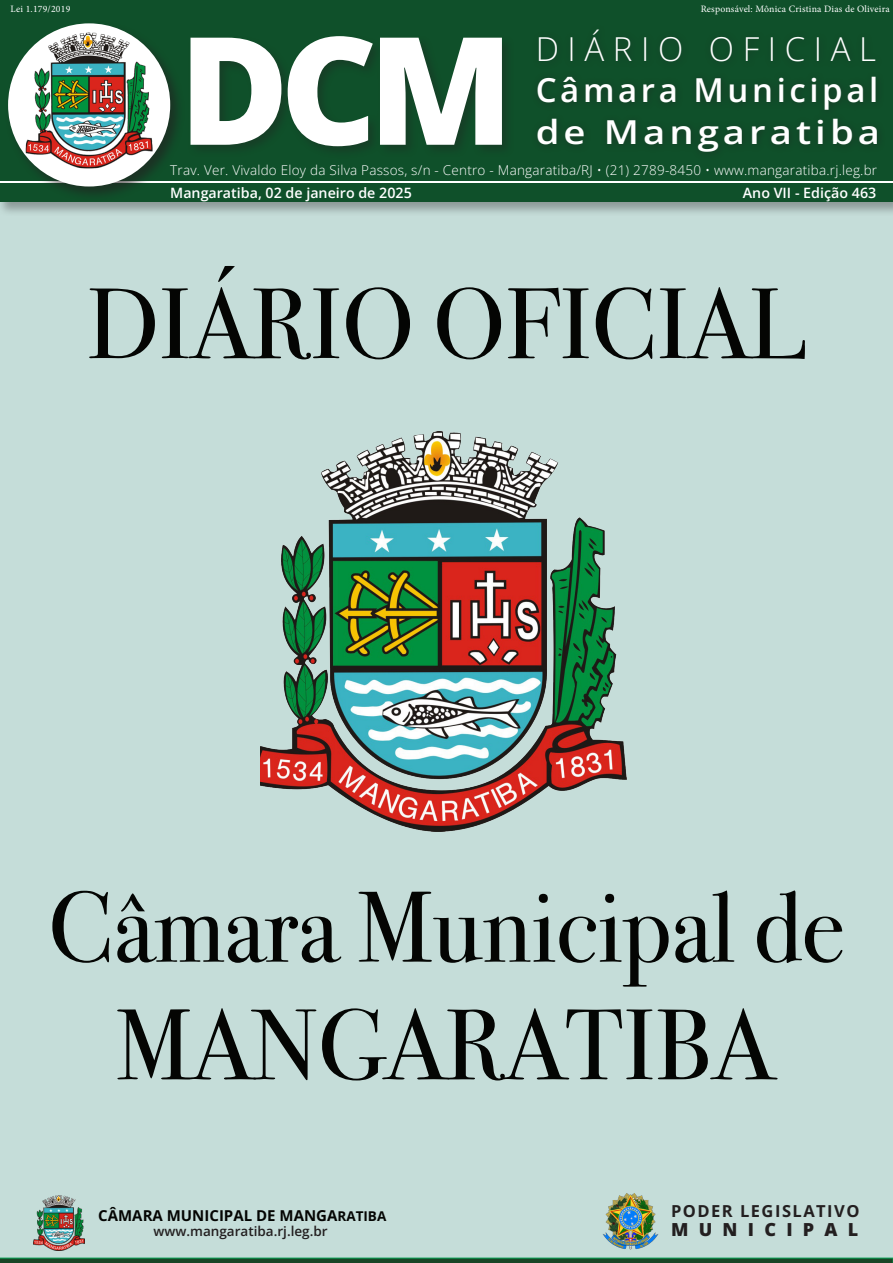
<style>
.page{position:relative;width:893px;height:1263px;background:#fff}
.page>*{position:absolute;margin:0;border:0;box-sizing:border-box;transform-origin:0 0}
.t1{font:800 150px "Open Sans";color:#fff}
.t2{font:100.5px/117.8px "Bodoni Svty Two ITCTT";color:#040503;text-align:center}
.t3{font:600 33px/42px "Open Sans";letter-spacing:.11em;color:#fff}
.t4{font:300 33px "Open Sans";letter-spacing:.26em;color:#fff}
.t5{font:800 18px "Open Sans";letter-spacing:.57em;color:#231f20}
.t6{font:700 16.5px "Open Sans";letter-spacing:.09em;color:#231f20}
.t7{font:700 15px "Open Sans";color:#040503}
.t8{font:600 14.25px "Open Sans";color:#fff}
.t9{font:300 13.5px "Open Sans";letter-spacing:.015em;color:#fff}
.t10{font:600 13.5px "Open Sans";color:#231f20}
.t11{font:9.75px "Minion Pro";letter-spacing:.02em;color:#fff}
.s1{font-size:13.5px}
</style>
<div class="page">
<div style="left:0;top:217px;width:893px;height:1041px;background:#c5ddd9"></div>
<svg style="left:0;top:1258px;width:893px;height:5px;background:#17502c"></svg>
<img style="left:34px;top:1196px;width:50px;height:55px">
<img style="left:592px;top:1189px;width:77px;height:63px">
<img style="left:260px;top:432px;width:366px;height:399px">
<div style="left:0;top:182px;width:893px;height:35px;background:#231f20;opacity:.35"></div>
<div style="left:0;top:184px;width:893px;height:18px;background:#0f502a"></div>
<div style="left:0;top:0;width:893px;height:181px;background:#0f502a"></div>
<div style="left:5px;top:20px;width:180px;height:181px;background:#231f20;opacity:.6"></div>
<div style="left:8px;top:23px;width:162px;height:163px;background:#fff;border-radius:50%"></div>
<img style="left:26px;top:33px;width:127px;height:135px">
<div style="left:187px;top:33px;width:328px;height:126px;background:#134527"></div>
<p class="t11" style="left:11px;top:2px;width:61px">Lei 1.179/2019</p>
<p class="t11" style="left:701px;top:3px;width:191px">Responsável: Mônica Cristina Dias de Oliveira</p>
<h1 class="t1" style="left:179px;top:-12px;width:336px">DCM</h1>
<h3 class="t4" style="left:536px;top:27px;width:342px">DIÁRIO OFICIAL</h3>
<h3 class="t3" style="left:536px;top:68px;width:346px">Câmara Municipal de Mangaratiba</h3>
<p class="t9" style="left:170px;top:161px;width:708px">Trav. Ver. Vivaldo Eloy da Silva Passos, s/n - Centro - Mangaratiba/RJ • (21) 2789-8450 • www.mangaratiba.rj.leg.br</p>
<p class="t8" style="left:170px;top:183px;width:243px">Mangaratiba, 02 de janeiro de 2025</p>
<p class="t8" style="left:743px;top:183px;width:135px">Ano VII - Edição 463</p>
<h2 class="t2" style="left:87px;top:255px;width:720px">DIÁRIO OFICIAL</h2>
<h2 class="t2" style="left:48px;top:858px;width:798px">Câmara Municipal de<br>MANGARATIBA</h2>
<p class="t7" style="left:98px;top:1205px;width:290px">CÂMARA MUNICIPAL DE MANGA<span class="s1">RATIBA</span></p>
<p class="t10" style="left:153px;top:1222px;width:176px">www.mangaratiba.rj.leg.br</p>
<p class="t6" style="left:671px;top:1200px;width:190px">PODER LEGISLATIVO</p>
<h3 class="t5" style="left:671px;top:1217px;width:189px">MUNICIPAL</h3>
</div>
